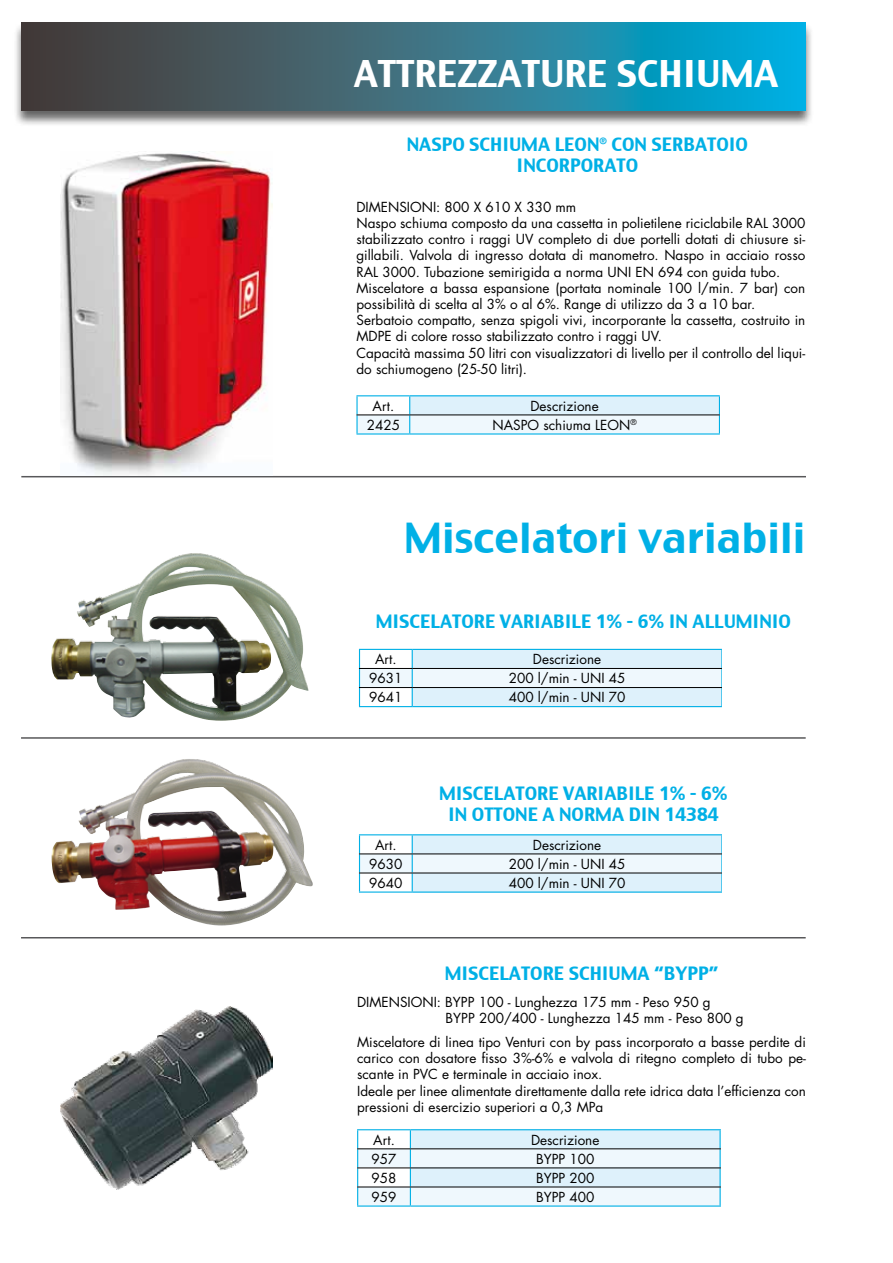
<style>
.page{position:relative;width:893px;height:1263px;background:#fff}
.page>*{position:absolute;margin:0;border:0;box-sizing:border-box;transform-origin:0 0}
.t1{font:40.5px "Charcoal CY";color:#00b0e6}
.t2{font:36px "Charcoal CY";color:#fff}
.t3{font:18px/21.6px "Charcoal CY";color:#00b0e6;text-align:center}
.t4{font:13.5px/16.2px "Futura";color:#000}
</style>
<div class="page">
<hr style="left:21px;top:937px;width:785px;height:1px;background:#58585a">
<div style="left:13px;top:22px;width:801px;height:105px;background:#000;opacity:.6"></div>
<svg style="left:21px;top:22px;width:785px;height:88px;background:#2f7386"></svg>
<hr style="left:21px;top:476px;width:785px;height:1px;background:#58585a">
<hr style="left:356px;top:395px;width:54px;height:1px;background:#00b0e6">
<hr style="left:410px;top:395px;width:309px;height:1px;background:#00b0e6">
<hr style="left:719px;top:395px;width:86px;height:1px;background:#00b0e6">
<hr style="left:356px;top:433px;width:54px;height:2px;background:#00b0e6">
<hr style="left:410px;top:433px;width:309px;height:2px;background:#00b0e6">
<hr style="left:719px;top:433px;width:86px;height:2px;background:#00b0e6">
<svg style="left:356px;top:396px;width:364px;height:38px"></svg>
<hr style="left:356px;top:414px;width:54px;height:1px;background:#000">
<hr style="left:410px;top:414px;width:309px;height:1px;background:#000">
<hr style="left:719px;top:414px;width:86px;height:1px;background:#000">
<hr style="left:359px;top:649px;width:53px;height:1px;background:#00b0e6">
<hr style="left:412px;top:649px;width:310px;height:1px;background:#00b0e6">
<hr style="left:359px;top:706px;width:53px;height:1px;background:#00b0e6">
<hr style="left:412px;top:706px;width:310px;height:1px;background:#00b0e6">
<svg style="left:359px;top:650px;width:363px;height:56px"></svg>
<hr style="left:359px;top:668px;width:53px;height:1px;background:#000">
<hr style="left:412px;top:668px;width:310px;height:1px;background:#000">
<hr style="left:359px;top:687px;width:53px;height:1px;background:#000">
<hr style="left:412px;top:687px;width:310px;height:1px;background:#000">
<hr style="left:359px;top:834px;width:53px;height:1px;background:#00b0e6">
<hr style="left:412px;top:834px;width:310px;height:1px;background:#00b0e6">
<hr style="left:359px;top:891px;width:53px;height:2px;background:#00b0e6">
<hr style="left:412px;top:891px;width:310px;height:2px;background:#00b0e6">
<svg style="left:359px;top:835px;width:363px;height:56px"></svg>
<hr style="left:359px;top:853px;width:53px;height:1px;background:#000">
<hr style="left:412px;top:853px;width:310px;height:1px;background:#000">
<hr style="left:359px;top:873px;width:53px;height:1px;background:#000">
<hr style="left:412px;top:873px;width:310px;height:1px;background:#000">
<hr style="left:357px;top:1129px;width:53px;height:1px;background:#00b0e6">
<hr style="left:410px;top:1129px;width:310px;height:1px;background:#00b0e6">
<hr style="left:720px;top:1129px;width:86px;height:1px;background:#00b0e6">
<svg style="left:357px;top:1130px;width:364px;height:76px"></svg>
<hr style="left:357px;top:1148px;width:53px;height:1px;background:#000">
<hr style="left:410px;top:1148px;width:310px;height:1px;background:#000">
<hr style="left:720px;top:1148px;width:86px;height:1px;background:#000">
<hr style="left:357px;top:1167px;width:53px;height:1px;background:#000">
<hr style="left:410px;top:1167px;width:310px;height:1px;background:#000">
<hr style="left:720px;top:1167px;width:86px;height:1px;background:#000">
<hr style="left:357px;top:1186px;width:53px;height:1px;background:#000">
<hr style="left:410px;top:1186px;width:310px;height:1px;background:#000">
<hr style="left:720px;top:1186px;width:86px;height:1px;background:#000">
<img style="left:51px;top:553px;width:258px;height:168px">
<img style="left:52px;top:759px;width:261px;height:166px">
<img style="left:60px;top:1006px;width:213px;height:184px">
<img style="left:60px;top:152px;width:213px;height:324px">
<hr style="left:21px;top:737px;width:785px;height:2px;background:#58585a">
<div style="left:720px;top:389px;width:87px;height:49px;background:#fff"></div>
<div style="left:721px;top:1125px;width:86px;height:84px;background:#fff"></div>
<h2 class="t2" style="left:354px;top:51px;width:426px">ATTREZZATURE SCHIUMA</h2>
<h3 class="t3" style="left:407px;top:133px;width:343px">NASPO SCHIUMA LEON® CON SERBATOIO<br>INCORPORATO</h3>
<p class="t4" style="left:356px;top:199px;width:450px">DIMENSIONI: 800 X 610 X 330 mm<br>Naspo schiuma composto da una cassetta in polietilene riciclabile RAL 3000 stabilizzato contro i raggi UV completo di due portelli dotati di chiusure si&shy;gillabili. Valvola di ingresso dotata di manometro. Naspo in acciaio rosso RAL 3000. Tubazione semirigida a norma UNI EN 694 con guida tubo.<br>Miscelatore a bassa espansione (portata nominale 100 l/min. 7 bar) con possibilità di scelta al 3% o al 6%. Range di utilizzo da 3 a 10 bar.<br>Serbatoio compatto, senza spigoli vivi, incorporante la cassetta, costruito in MDPE di colore rosso stabilizzato contro i raggi UV.<br>Capacità massima 50 litri con visualizzatori di livello per il controllo del liqui&shy;do schiumogeno (25-50 litri).</p>
<p class="t4" style="left:373px;top:397px;width:23px">Art.</p>
<p class="t4" style="left:530px;top:397px;width:70px">Descrizione</p>
<p class="t4" style="left:367px;top:416px;width:35px">2425</p>
<p class="t4" style="left:493px;top:416px;width:145px">NASPO schiuma LEON<sup>®</sup></p>
<h1 class="t1" style="left:404px;top:513px;width:403px">Miscelatori variabili</h1>
<h3 class="t3" style="left:376px;top:611px;width:417px">MISCELATORE VARIABILE 1% - 6% IN ALLUMINIO</h3>
<p class="t4" style="left:375px;top:651px;width:23px">Art.</p>
<p class="t4" style="left:533px;top:651px;width:70px">Descrizione</p>
<p class="t4" style="left:369px;top:670px;width:35px">9631</p>
<p class="t4" style="left:509px;top:670px;width:118px">200 l/min - UNI 45</p>
<p class="t4" style="left:369px;top:689px;width:35px">9641</p>
<p class="t4" style="left:509px;top:689px;width:118px">400 l/min - UNI 70</p>
<h3 class="t3" style="left:439px;top:782px;width:290px">MISCELATORE VARIABILE 1% - 6%<br>IN OTTONE A NORMA DIN 14384</h3>
<p class="t4" style="left:375px;top:836px;width:23px">Art.</p>
<p class="t4" style="left:533px;top:836px;width:70px">Descrizione</p>
<p class="t4" style="left:369px;top:855px;width:35px">9630</p>
<p class="t4" style="left:509px;top:855px;width:118px">200 l/min - UNI 45</p>
<p class="t4" style="left:369px;top:874px;width:35px">9640</p>
<p class="t4" style="left:509px;top:874px;width:118px">400 l/min - UNI 70</p>
<h3 class="t3" style="left:445px;top:962px;width:275px">MISCELATORE SCHIUMA “BYPP”</h3>
<p class="t4" style="left:446px;top:994px;width:299px;text-indent:-89px">DIMENSIONI: BYPP 100 - Lunghezza 175 mm - Peso 950 g<br>BYPP 200/400 - Lunghezza 145 mm - Peso 800 g</p>
<p class="t4" style="left:357px;top:1034px;width:450px">Miscelatore di linea tipo Venturi con by pass incorporato a basse perdite di carico con dosatore fisso 3%-6% e valvola di ritegno completo di tubo pe&shy;scante in PVC e terminale in acciaio inox.<br>Ideale per linee alimentate direttamente dalla rete idrica data l’efficienza con pressioni di esercizio superiori a 0,3 MPa</p>
<p class="t4" style="left:373px;top:1131px;width:23px">Art.</p>
<p class="t4" style="left:531px;top:1131px;width:70px">Descrizione</p>
<p class="t4" style="left:372px;top:1150px;width:26px">957</p>
<p class="t4" style="left:536px;top:1150px;width:60px">BYPP 100</p>
<p class="t4" style="left:372px;top:1169px;width:26px">958</p>
<p class="t4" style="left:536px;top:1169px;width:60px">BYPP 200</p>
<p class="t4" style="left:372px;top:1188px;width:26px">959</p>
<p class="t4" style="left:536px;top:1188px;width:60px">BYPP 400</p>
</div>
